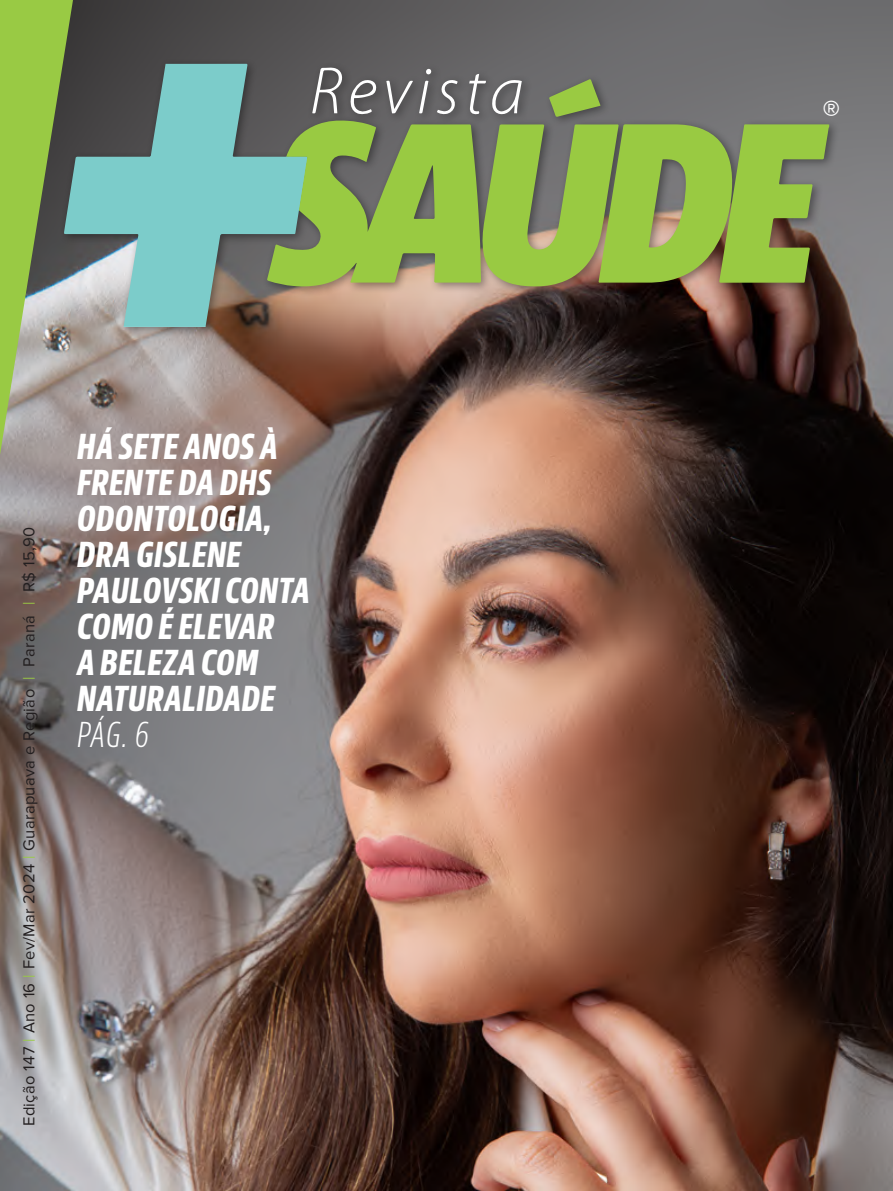
<style>
.page{position:relative;width:893px;height:1191px;background:#fff}
.page>*{position:absolute;margin:0;border:0;box-sizing:border-box;transform-origin:0 0}
.t1{font:italic 700 36px/36px "Sans Beam Head";letter-spacing:.015em;color:#fff}
.t2{font:italic 300 36px "Sans Beam Head";color:#fff}
.t3{font:700 36px "Proxima Nova A";color:#fff}
.t4{font:16.5px "Proxima Nova";letter-spacing:.02em;color:#231f20}
.s1{color:#99ca44}
</style>
<div class="page">
<img style="left:0;top:0;width:893px;height:1191px">
<svg style="left:0;top:0;width:73px;height:455px"></svg>
<div style="left:60px;top:59px;width:780px;height:279px;background:#000;opacity:.4"></div>
<svg style="left:64px;top:64px;width:244px;height:263px;fill:#7cccca"></svg>
<svg style="left:267px;top:67px;width:562px;height:221px"></svg>
<p class="t4" style="left:19px;top:1126px;width:600px;rotate:-90deg">Edição 147 <span class="s1">|</span> Ano 16 <span class="s1">|</span> Fev/Mar 2024 <span class="s1">|</span> Guarapuava e Região <span class="s1">|</span> Paraná <span class="s1">|</span> R$ 15,90</p>
<p class="t1" style="left:77px;top:427px;width:234px">HÁ SETE ANOS À<br>FRENTE DA DHS<br>ODONTOLOGIA,<br>DRA GISLENE<br>PAULOVSKI CONTA<br>COMO É ELEVAR<br>A BELEZA COM<br>NATURALIDADE</p>
<p class="t2" style="left:77px;top:711px;width:74px">PÁG. 6</p>
<p class="t3" style="left:822px;top:93px;width:19px">®</p>
</div>
